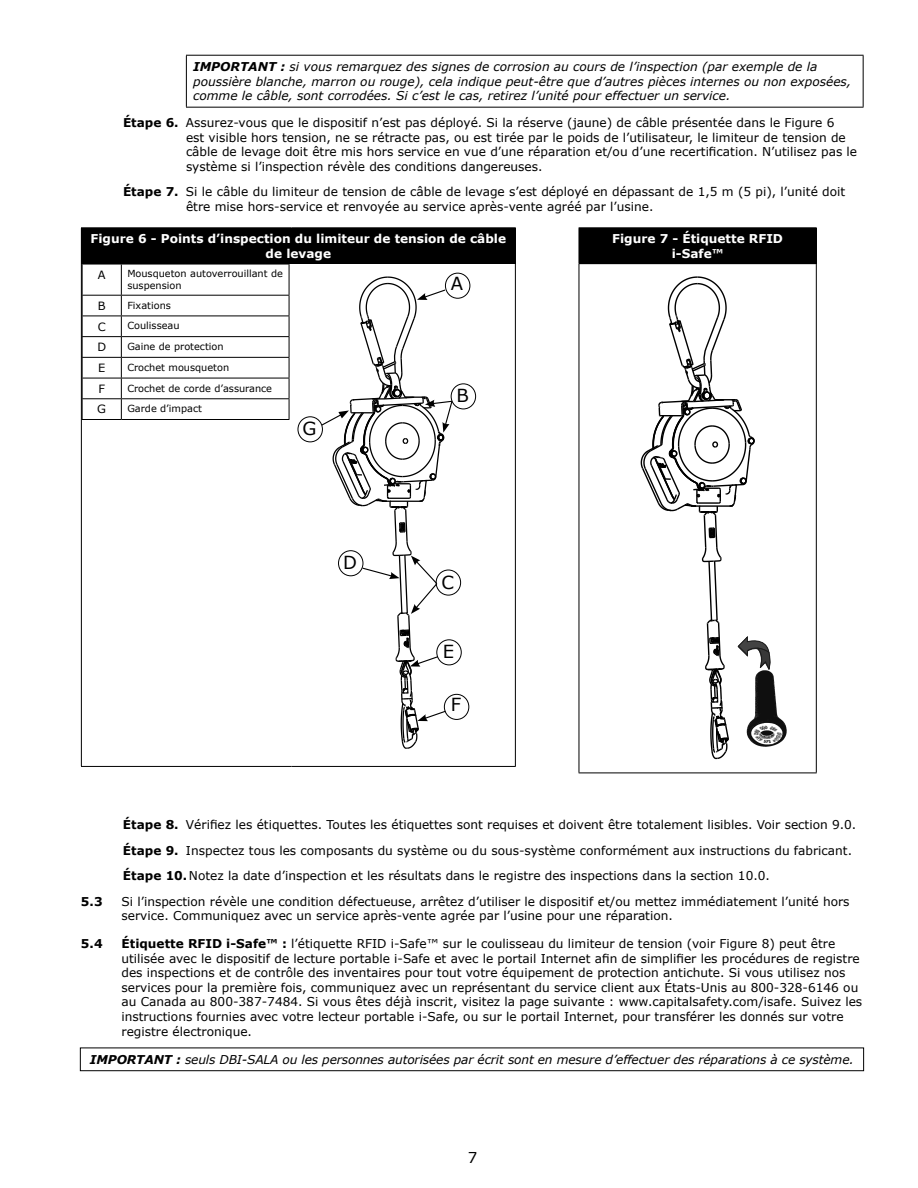
<style>
.page{position:relative;width:918px;height:1188px;background:#fff}
.page>*{position:absolute;margin:0;border:0;box-sizing:border-box;transform-origin:0 0}
.t1{font:18px "Verdana";color:#000}
.t2{font:15px "Verdana";color:#000}
.Body_text{font:12.15px/14.5px "Verdana";color:#000}
.Steps_for_subsection{font:12.15px/14.5px "Verdana";color:#000}
.Warning_Box{font:italic 12.15px/14.5px "Verdana";color:#000}
.Warning-Important_te{font:italic 12.15px "Verdana";letter-spacing:-.01em;color:#000}
.Figure_Caption{font:700 12.15px/14.5px "Verdana";color:#fff;text-align:center}
.Body_text-2{font:700 12.15px "Verdana";color:#000}
.t3{font:11.4px "Verdana";color:#000}
.t4{font:9.75px/11.7px "Verdana";color:#000}
.s1{font-weight:700}
</style>
<div class="page">
<hr style="left:186px;top:55px;width:678px;height:1px;background:#000">
<hr style="left:186px;top:56px;width:1px;height:51px;background:#000">
<hr style="left:863px;top:56px;width:1px;height:51px;background:#000">
<hr style="left:186px;top:107px;width:678px;height:1px;background:#000">
<div style="left:81px;top:228px;width:434px;height:36px;background:#000"></div>
<hr style="left:515px;top:228px;width:1px;height:36px;background:#000">
<hr style="left:81px;top:227px;width:211px;height:1px;background:#000">
<hr style="left:292px;top:227px;width:224px;height:1px;background:#000">
<hr style="left:81px;top:264px;width:1px;height:502px;background:#000">
<hr style="left:515px;top:264px;width:1px;height:502px;background:#000">
<hr style="left:81px;top:766px;width:211px;height:1px;background:#000">
<hr style="left:292px;top:766px;width:224px;height:1px;background:#000">
<hr style="left:82px;top:264px;width:1px;height:31px;background:#000">
<hr style="left:82px;top:264px;width:39px;height:1px;background:#000">
<hr style="left:121px;top:264px;width:1px;height:31px;background:#000">
<hr style="left:289px;top:264px;width:1px;height:31px;background:#000">
<hr style="left:121px;top:264px;width:168px;height:1px;background:#000">
<hr style="left:82px;top:295px;width:39px;height:1px;background:#000">
<hr style="left:121px;top:295px;width:168px;height:1px;background:#000">
<hr style="left:82px;top:316px;width:39px;height:1px;background:#000">
<hr style="left:121px;top:316px;width:168px;height:1px;background:#000">
<hr style="left:82px;top:336px;width:39px;height:1px;background:#000">
<hr style="left:121px;top:336px;width:168px;height:1px;background:#000">
<hr style="left:82px;top:357px;width:39px;height:1px;background:#000">
<hr style="left:121px;top:357px;width:168px;height:1px;background:#000">
<svg style="left:82px;top:296px;width:1px;height:123px"></svg>
<hr style="left:82px;top:378px;width:39px;height:1px;background:#000">
<hr style="left:82px;top:398px;width:39px;height:1px;background:#000">
<hr style="left:82px;top:419px;width:39px;height:1px;background:#000">
<svg style="left:121px;top:296px;width:1px;height:123px"></svg>
<svg style="left:289px;top:296px;width:1px;height:123px"></svg>
<hr style="left:121px;top:378px;width:168px;height:1px;background:#000">
<hr style="left:121px;top:398px;width:168px;height:1px;background:#000">
<hr style="left:121px;top:419px;width:168px;height:1px;background:#000">
<div style="left:445px;top:273px;width:25px;height:26px;border:1px solid #000;border-radius:50%"></div>
<div style="left:451px;top:383px;width:25px;height:26px;border:1px solid #000;border-radius:50%"></div>
<div style="left:436px;top:639px;width:26px;height:26px;border:1px solid #000;border-radius:50%"></div>
<div style="left:444px;top:694px;width:25px;height:26px;border:1px solid #000;border-radius:50%"></div>
<div style="left:436px;top:570px;width:25px;height:25px;border:1px solid #000;border-radius:50%"></div>
<div style="left:298px;top:416px;width:25px;height:26px;border:1px solid #000;border-radius:50%"></div>
<svg style="left:320px;top:273px;width:133px;height:494px"></svg>
<div style="left:579px;top:228px;width:237px;height:36px;background:#000"></div>
<hr style="left:816px;top:228px;width:1px;height:35px;background:#000">
<hr style="left:579px;top:227px;width:238px;height:1px;background:#000">
<hr style="left:579px;top:264px;width:1px;height:509px;background:#000">
<hr style="left:816px;top:264px;width:1px;height:509px;background:#000">
<hr style="left:579px;top:263px;width:238px;height:1px;background:#000">
<hr style="left:579px;top:773px;width:238px;height:1px;background:#000">
<img style="left:770px;top:671px;width:17px;height:76px">
<svg style="left:640px;top:276px;width:130px;height:498px"></svg>
<div style="left:80px;top:1048px;width:784px;height:23px;border:1px solid #000"></div>
<p class="Warning_Box" style="left:193px;top:59px;width:660px"><span class="s1">IMPORTANT :</span> si vous remarquez des signes de corrosion au cours de l’inspection (par exemple de la poussière blanche, marron ou rouge), cela indique peut-être que d’autres pièces internes ou non exposées, comme le câble, sont corrodées. Si c’est le cas, retirez l’unité pour effectuer un service.</p>
<p class="Steps_for_subsection" style="left:186px;top:115px;width:673px;text-indent:-63px"><span class="s1">Étape 6.</span> Assurez-vous que le dispositif n’est pas déployé. Si la réserve (jaune) de câble présentée dans le Figure 6<br>est visible hors tension, ne se rétracte pas, ou est tirée par le poids de l’utilisateur, le limiteur de tension de câble de levage doit être mis hors service en vue d’une réparation et/ou d’une recertification. N’utilisez pas le système si l’inspection révèle des conditions dangereuses.</p>
<p class="Steps_for_subsection" style="left:186px;top:184px;width:661px;text-indent:-63px"><span class="s1">Étape 7.</span> Si le câble du limiteur de tension de câble de levage s’est déployé en dépassant de 1,5 m (5 pi), l’unité doit être mise hors-service et renvoyée au service après-vente agréé par l’usine.</p>
<p class="Figure_Caption" style="left:91px;top:231px;width:417px">Figure 6 - Points d’inspection du limiteur de tension de câble de levage</p>
<p class="t3" style="left:98px;top:267px;width:9px">A</p>
<p class="t4" style="left:127px;top:268px;width:157px">Mousqueton autoverrouillant de suspension</p>
<p class="t3" style="left:98px;top:299px;width:9px">B</p>
<p class="t4" style="left:127px;top:299px;width:45px">Fixations</p>
<p class="t3" style="left:98px;top:319px;width:9px">C</p>
<p class="t4" style="left:127px;top:320px;width:54px">Coulisseau</p>
<p class="t3" style="left:97px;top:340px;width:10px">D</p>
<p class="t4" style="left:127px;top:340px;width:98px">Gaine de protection</p>
<p class="t3" style="left:98px;top:361px;width:9px">E</p>
<p class="t4" style="left:127px;top:361px;width:103px">Crochet mousqueton</p>
<p class="t3" style="left:98px;top:381px;width:8px">F</p>
<p class="t4" style="left:127px;top:382px;width:146px">Crochet de corde d’assurance</p>
<p class="t3" style="left:97px;top:402px;width:10px">G</p>
<p class="t4" style="left:127px;top:403px;width:76px">Garde d’impact</p>
<p class="Figure_Caption" style="left:612px;top:231px;width:172px">Figure 7 - Étiquette RFID i-Safe™</p>
<p class="t1" style="left:451px;top:272px;width:14px">A</p>
<p class="t1" style="left:457px;top:384px;width:14px">B</p>
<p class="t1" style="left:303px;top:417px;width:15px">G</p>
<p class="t1" style="left:343px;top:551px;width:15px">D</p>
<p class="t1" style="left:441px;top:571px;width:14px">C</p>
<p class="t1" style="left:443px;top:640px;width:13px">E</p>
<p class="t1" style="left:451px;top:693px;width:12px">F</p>
<p class="Steps_for_subsection" style="left:123px;top:817px;width:735px"><span class="s1">Étape 8.</span> Vérifiez les étiquettes. Toutes les étiquettes sont requises et doivent être totalement lisibles. Voir section 9.0.</p>
<p class="Steps_for_subsection" style="left:123px;top:843px;width:731px"><span class="s1">Étape 9.</span> Inspectez tous les composants du système ou du sous-système conformément aux instructions du fabricant.</p>
<p class="Steps_for_subsection" style="left:123px;top:868px;width:649px"><span class="s1">Étape 10.</span>Notez la date d’inspection et les résultats dans le registre des inspections dans la section 10.0.</p>
<p class="Body_text-2" style="left:81px;top:893px;width:23px">5.3</p>
<p class="Body_text" style="left:121px;top:893px;width:730px">Si l’inspection révèle une condition défectueuse, arrêtez d’utiliser le dispositif et/ou mettez immédiatement l’unité hors service. Communiquez avec un service après-vente agrée par l’usine pour une réparation.</p>
<p class="Body_text-2" style="left:81px;top:936px;width:23px">5.4</p>
<p class="Body_text" style="left:121px;top:936px;width:742px"><span class="s1">Étiquette RFID i-Safe™ :</span> l’étiquette RFID i-Safe™ sur le coulisseau du limiteur de tension (voir Figure 8) peut être utilisée avec le dispositif de lecture portable i-Safe et avec le portail Internet afin de simplifier les procédures de registre des inspections et de contrôle des inventaires pour tout votre équipement de protection antichute. Si vous utilisez nos services pour la première fois, communiquez avec un représentant du service client aux États-Unis au 800-328-6146 ou au Canada au 800-387-7484. Si vous êtes déjà inscrit, visitez la page suivante : www.capitalsafety.com/isafe. Suivez les instructions fournies avec votre lecteur portable i-Safe, ou sur le portail Internet, pour transférer les donnés sur votre registre électronique.</p>
<p class="Warning-Important_te" style="left:90px;top:1052px;width:765px"><span class="s1">IMPORTANT :</span> seuls DBI-SALA ou les personnes autorisées par écrit sont en mesure d’effectuer des réparations à ce système.</p>
<p class="t2" style="left:468px;top:1148px;width:11px">7</p>
</div>
